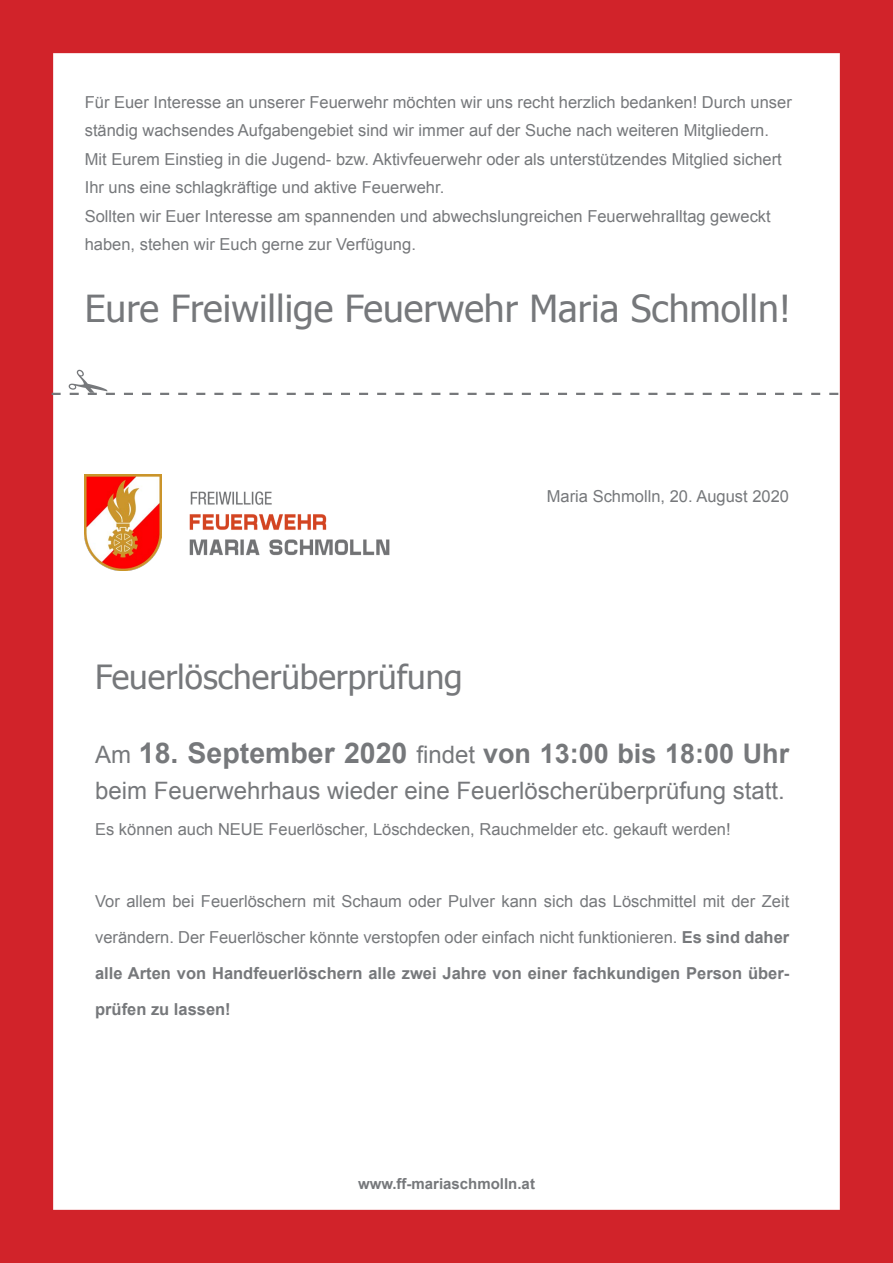
<style>
.page{position:relative;width:893px;height:1263px;background:#fff}
.page>*{position:absolute;margin:0;border:0;box-sizing:border-box;transform-origin:0 0}
.t1{font:37.2px "Tahoma";color:#76787b}
.t2{font:33.3px "Tahoma";color:#76787b}
.t3{font:700 27px "Arial";color:#76787b}
.t4{font:24px "Arial";color:#76787b}
.t5{font:16.5px/28.5px "Arial";color:#76787b}
.t6{font:700 15px "Arial";color:#76787b}
.t7{font:10.05px "Calibri";letter-spacing:.01em;color:#7f7f7f}
.s1{font-weight:400;font-size:24px}
.s2{font-size:28.5px}
.s3{font-weight:700}
</style>
<div class="page">
<div style="left:0;top:53px;width:53px;height:1157px;background:#d1232a"></div>
<div style="left:840px;top:53px;width:53px;height:1157px;background:#d1232a"></div>
<div style="left:0;top:1210px;width:893px;height:53px;background:#d1232a"></div>
<div style="left:0;top:0;width:893px;height:53px;background:#d1232a"></div>
<svg style="left:52px;top:370px;width:786px;height:25px"></svg>
<img style="left:189px;top:491px;width:201px;height:65px">
<img style="left:84px;top:474px;width:78px;height:97px">
<p class="t5" style="left:85px;top:88px;width:709px">Für Euer Interesse an unserer Feuerwehr möchten wir uns recht herzlich bedanken! Durch unser ständig wachsendes Aufgabengebiet sind wir immer auf der Suche nach weiteren Mitgliedern.<br>Mit Eurem Einstieg in die Jugend- bzw. Aktivfeuerwehr oder als unterstützendes Mitglied sichert Ihr uns eine schlagkräftige und aktive Feuerwehr.</p>
<p class="t5" style="left:85px;top:202px;width:687px">Sollten wir Euer Interesse am spannenden und abwechslungreichen Feuerwehralltag geweckt haben, stehen wir Euch gerne zur Verfügung.</p>
<p class="t1" style="left:85px;top:284px;width:708px">Eure Freiwillige Feuerwehr Maria Schmolln!</p>
<p class="t2" style="left:95px;top:655px;width:369px">Feuerlöscherüberprüfung</p>
<p class="t5" style="left:547px;top:482px;width:244px">Maria Schmolln, 20. August 2020</p>
<p class="t3" style="left:95px;top:734px;width:696px"><span class="s1">Am</span> <span class="s2">18. September 2020</span> <span class="s1">findet</span> von 13:00 bis 18:00 Uhr</p>
<p class="t4" style="left:95px;top:774px;width:691px">beim Feuerwehrhaus wieder eine Feuerlöscherüberprüfung statt.</p>
<p class="t5" style="left:95px;top:815px;width:637px">Es können auch NEUE Feuerlöscher, Löschdecken, Rauchmelder etc. gekauft werden!</p>
<p class="t5" style="left:95px;top:883px;width:696px;line-height:36px;text-align:justify">Vor allem bei Feuerlöschern mit Schaum oder Pulver kann sich das Löschmittel mit der Zeit verändern. Der Feuerlöscher könnte verstopfen oder einfach nicht funktionieren. <span class="s3">Es sind daher alle Arten von Handfeuerlöschern alle zwei Jahre von einer fachkundigen Person über&shy;prüfen zu lassen!</span></p>
<p class="t7" style="left:213px;top:902px;width:51px">Schickbauer</p>
<p class="t7" style="left:213px;top:964px;width:28px">Stefan</p>
<p class="t6" style="left:358px;top:1173px;width:178px">www.ff-mariaschmolln.at</p>
</div>
